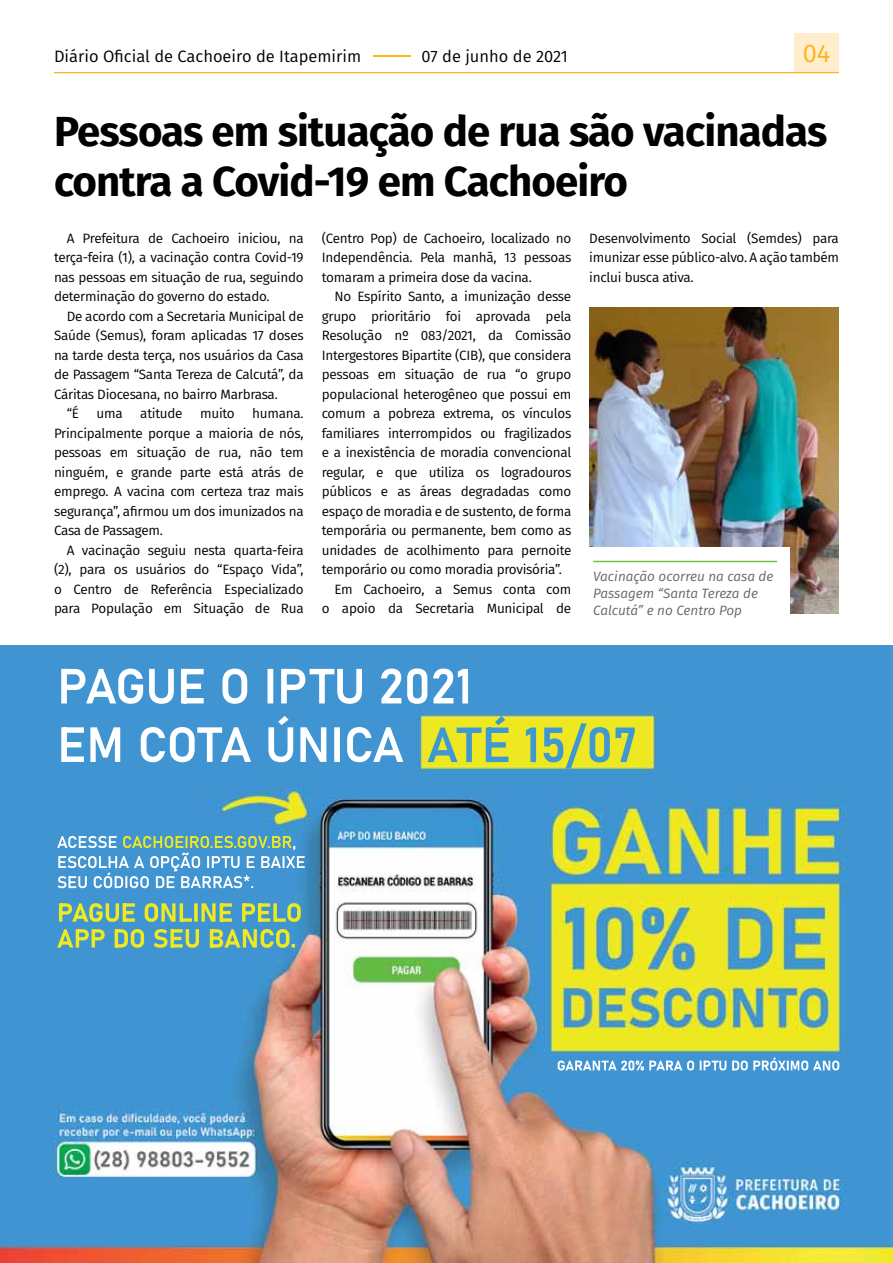
<style>
.page{position:relative;width:893px;height:1263px;background:#fff}
.page>*{position:absolute;margin:0;border:0;box-sizing:border-box;transform-origin:0 0}
.t1{font:700 42px/50.4px "Fira Sans";letter-spacing:-.02em;color:#000}
.t2{font:25.5px "Fira Sans";color:#fcb515}
.t3{font:16.5px "Fira Sans";color:#000}
.t4{font:13.5px/19.5px "Fira Sans";letter-spacing:-.02em;color:#000;text-align:justify}
.t5{font:italic 13.5px/16.6px "Fira Sans";color:#666668}
.s1{color:#fcb515}
</style>
<div class="page">
<div style="left:794px;top:33px;width:45px;height:40px;background:#ffedce"></div>
<hr style="left:54px;top:72px;width:785px;height:1px;background:#fcb515">
<img style="left:589px;top:307px;width:250px;height:306px">
<div style="left:578px;top:547px;width:212px;height:71px;background:#fff"></div>
<hr style="left:593px;top:561px;width:184px;height:1px;background:#75c044">
<img style="left:0;top:646px;width:893px;height:617px">
<p class="t3" style="left:54px;top:43px;width:515px">Diário Oficial de Cachoeiro de Itapemirim <span class="s1">–</span>07 de junho de 2021</p>
<h2 class="t2" style="left:803px;top:34px;width:29px">04</h2>
<h1 class="t1" style="left:54px;top:103px;width:775px">Pessoas em situação de rua são vacinadas contra a Covid-19 em Cachoeiro</h1>
<p class="t4" style="left:54px;top:228px;width:251px;text-indent:13px">A Prefeitura de Cachoeiro iniciou, na terça-feira (1), a vacinação contra Covid-19 nas pessoas em situação de rua, seguindo determinação do governo do estado.</p>
<p class="t4" style="left:67px;top:306px;width:238px">De acordo com a Secretaria Municipal de</p>
<p class="t4" style="left:54px;top:326px;width:251px">Saúde (Semus), foram aplicadas 17 doses</p>
<p class="t4" style="left:54px;top:345px;width:251px">na tarde desta terça, nos usuários da Casa</p>
<p class="t4" style="left:54px;top:364px;width:251px">de Passagem “Santa Tereza de Calcutá”, da</p>
<p class="t4" style="left:54px;top:384px;width:225px">Cáritas Diocesana, no bairro Marbrasa.</p>
<p class="t4" style="left:67px;top:403px;width:14px">“É</p>
<p class="t4" style="left:97px;top:403px;width:28px">uma</p>
<p class="t4" style="left:140px;top:403px;width:44px">atitude</p>
<p class="t4" style="left:200px;top:403px;width:36px">muito</p>
<p class="t4" style="left:589px;top:228px;width:251px">Desenvolvimento Social (Semdes) para imunizar esse público-alvo. A ação também inclui busca ativa.</p>
<p class="t4" style="left:322px;top:228px;width:251px">(Centro Pop) de Cachoeiro, localizado no Independência. Pela manhã, 13 pessoas tomaram a primeira dose da vacina.</p>
<p class="t4" style="left:334px;top:286px;width:238px">No Espírito Santo, a imunização desse</p>
<p class="t4" style="left:322px;top:306px;width:251px">grupo prioritário foi aprovada pela</p>
<p class="t4" style="left:322px;top:325px;width:251px">Resolução nº 083/2021, da Comissão</p>
<p class="t4" style="left:322px;top:345px;width:251px">Intergestores Bipartite (CIB), que considera</p>
<p class="t4" style="left:322px;top:364px;width:251px">pessoas em situação de rua “o grupo</p>
<p class="t4" style="left:322px;top:384px;width:251px">populacional heterogêneo que possui em</p>
<p class="t4" style="left:322px;top:403px;width:251px">comum a pobreza extrema, os vínculos</p>
<p class="t4" style="left:322px;top:423px;width:251px">familiares interrompidos ou fragilizados</p>
<p class="t4" style="left:322px;top:442px;width:251px">e a inexistência de moradia convencional</p>
<p class="t4" style="left:322px;top:462px;width:251px">regular, e que utiliza os logradouros</p>
<p class="t4" style="left:322px;top:481px;width:251px">públicos e as áreas degradadas como</p>
<p class="t4" style="left:322px;top:501px;width:251px">espaço de moradia e de sustento, de forma</p>
<p class="t4" style="left:322px;top:520px;width:251px">temporária ou permanente, bem como as</p>
<p class="t4" style="left:322px;top:540px;width:251px">unidades de acolhimento para pernoite</p>
<p class="t4" style="left:322px;top:559px;width:242px">temporário ou como moradia provisória”.</p>
<p class="t4" style="left:334px;top:579px;width:238px">Em Cachoeiro, a Semus conta com</p>
<p class="t4" style="left:322px;top:598px;width:251px">o apoio da Secretaria Municipal de</p>
<p class="t4" style="left:54px;top:403px;width:251px;text-indent:198px">humana.<br>Principalmente porque a maioria de nós, pessoas em situação de rua, não tem ninguém, e grande parte está atrás de emprego. A vacina com certeza traz mais segurança”, afirmou um dos imunizados na Casa de Passagem.</p>
<p class="t4" style="left:54px;top:540px;width:251px;text-indent:13px">A vacinação seguiu nesta quarta-feira (2), para os usuários do “Espaço Vida”, o Centro de Referência Especializado para População em Situação de Rua</p>
<p class="t5" style="left:593px;top:568px;width:182px">Vacinação ocorreu na casa de<br>Passagem “Santa Tereza de<br>Calcutá” e no Centro Pop</p>
</div>
